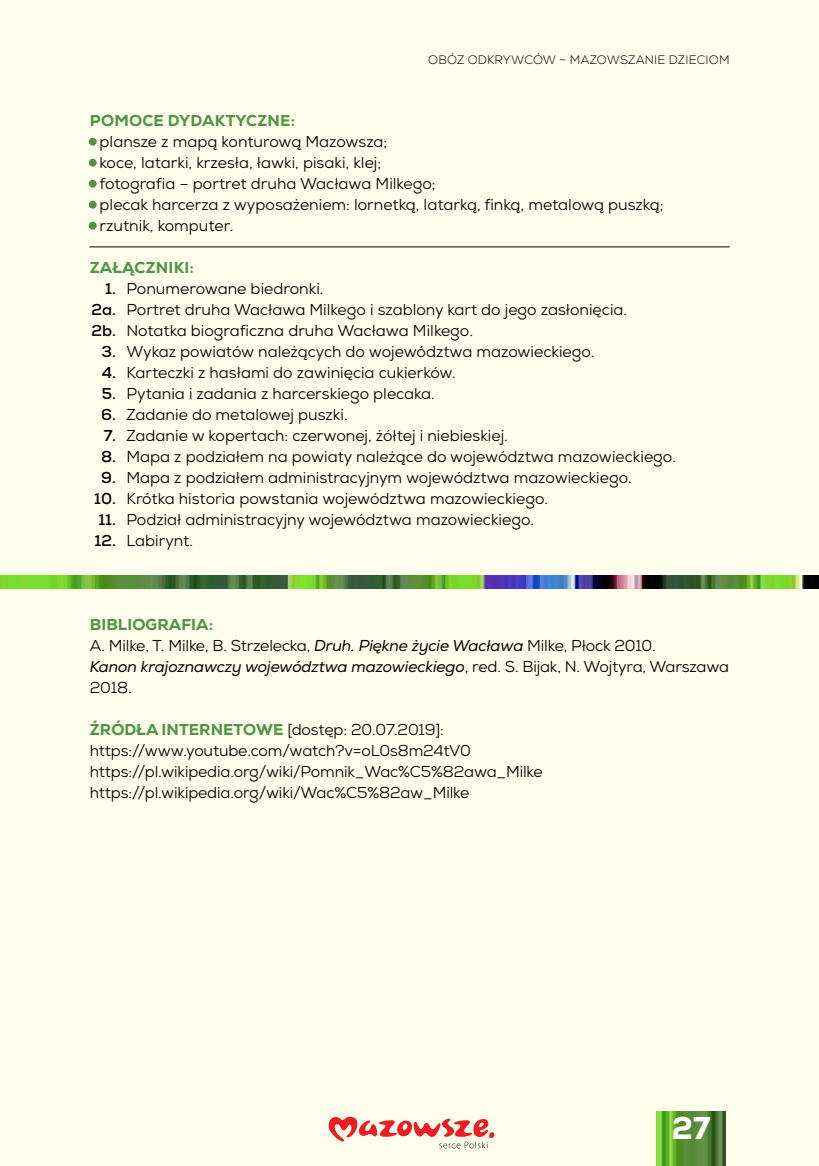
<style>
.page{position:relative;width:819px;height:1166px;background:#fffdeb}
.page>*{position:absolute;margin:0;border:0;box-sizing:border-box;transform-origin:0 0}
.t1{font:800 31.5px "Nexa";color:#fff}
.t2{font:15.75px/21px "Nexa";color:#000}
.t3{font:800 15.75px "Nexa";letter-spacing:.015em;color:#529546}
.t4{font:300 12.25px "Nexa";letter-spacing:.015em;color:#000}
.s1{color:#529546}
.s2{font-weight:700}
.s3{font-weight:800;color:#529546}
.s4{font-style:italic}
</style>
<div class="page">
<img style="left:656px;top:1111px;width:69px;height:55px">
<svg style="left:329px;top:1117px;width:165px;height:31px"></svg>
<hr style="left:89px;top:247px;width:640px;height:1px;background:#000">
<div style="left:89px;top:138px;width:8px;height:8px;border:5px solid #529546;border-radius:50%"></div>
<div style="left:89px;top:159px;width:8px;height:8px;border:5px solid #529546;border-radius:50%"></div>
<div style="left:89px;top:180px;width:8px;height:8px;border:5px solid #529546;border-radius:50%"></div>
<div style="left:89px;top:201px;width:8px;height:8px;border:5px solid #529546;border-radius:50%"></div>
<div style="left:89px;top:222px;width:8px;height:8px;border:5px solid #529546;border-radius:50%"></div>
<img style="left:0;top:576px;width:819px;height:12px">
<p class="t4" style="left:428px;top:52px;width:303px">OBÓZ ODKRYWCÓW – MAZOWSZANIE DZIECIOM</p>
<p class="t3" style="left:90px;top:111px;width:207px">POMOCE DYDAKTYCZNE:</p>
<p class="t2" style="left:90px;top:131px;width:299px"><span class="s1">•</span> plansze z mapą konturową Mazowsza;</p>
<p class="t2" style="left:90px;top:152px;width:293px"><span class="s1">•</span> koce, latarki, krzesła, ławki, pisaki, klej;</p>
<p class="t2" style="left:90px;top:173px;width:347px"><span class="s1">•</span> fotografia – portret druha Wacława Milkego;</p>
<p class="t2" style="left:90px;top:194px;width:575px"><span class="s1">•</span> plecak harcerza z wyposażeniem: lornetką, latarką, finką, metalową puszką;</p>
<p class="t2" style="left:90px;top:215px;width:145px"><span class="s1">•</span> rzutnik, komputer.</p>
<p class="t3" style="left:90px;top:258px;width:106px">ZAŁĄCZNIKI:</p>
<p class="t2" style="left:91px;top:278px;width:537px;text-indent:14px"><span class="s2">1.</span> Ponumerowane biedronki.<br><span class="s2">2a.</span> Portret druha Wacława Milkego i szablony kart do jego zasłonięcia.<br><span class="s2">2b.</span> Notatka biograficzna druha Wacława Milkego.</p>
<p class="t2" style="left:101px;top:341px;width:494px"><span class="s2">3.</span> Wykaz powiatów należących do województwa mazowieckiego.</p>
<p class="t2" style="left:102px;top:362px;width:356px"><span class="s2">4.</span> Karteczki z hasłami do zawinięcia cukierków.</p>
<p class="t2" style="left:102px;top:383px;width:334px"><span class="s2">5.</span> Pytania i zadania z harcerskiego plecaka.</p>
<p class="t2" style="left:101px;top:404px;width:248px"><span class="s2">6.</span> Zadanie do metalowej puszki.</p>
<p class="t2" style="left:104px;top:425px;width:405px"><span class="s2">7.</span> Zadanie w kopertach: czerwonej, żółtej i niebieskiej.</p>
<p class="t2" style="left:101px;top:446px;width:576px"><span class="s2">8.</span> Mapa z podziałem na powiaty należące do województwa mazowieckiego.</p>
<p class="t2" style="left:101px;top:467px;width:532px"><span class="s2">9.</span> Mapa z podziałem administracyjnym województwa mazowieckiego.</p>
<p class="t2" style="left:94px;top:488px;width:455px"><span class="s2">10.</span> Krótka historia powstania województwa mazowieckiego.</p>
<p class="t2" style="left:98px;top:509px;width:437px"><span class="s2">11.</span> Podział administracyjny województwa mazowieckiego.</p>
<p class="t2" style="left:95px;top:530px;width:100px"><span class="s2">12.</span> Labirynt.</p>
<p class="t2" style="left:90px;top:614px;width:640px"><span class="s3">BIBLIOGRAFIA:<br></span>A. Milke, T. Milke, B. Strzelecka, <span class="s4">Druh. Piękne życie Wacława</span> Milke, Płock 2010.<br><span class="s4">Kanon krajoznawczy województwa mazowieckiego</span>, red. S. Bijak, N. Wojtyra, Warszawa 2018.</p>
<p class="t2" style="left:90px;top:719px;width:454px"><span class="s3">ŹRÓDŁA INTERNETOWE</span> [dostęp: 20.07.2019]: https://www.youtube.com/watch?v=oL0s8m24tV0 https://pl.wikipedia.org/wiki/Pomnik_Wac%C5%82awa_Milke https://pl.wikipedia.org/wiki/Wac%C5%82aw_Milke</p>
<h1 class="t1" style="left:671px;top:1108px;width:40px">27</h1>
</div>
